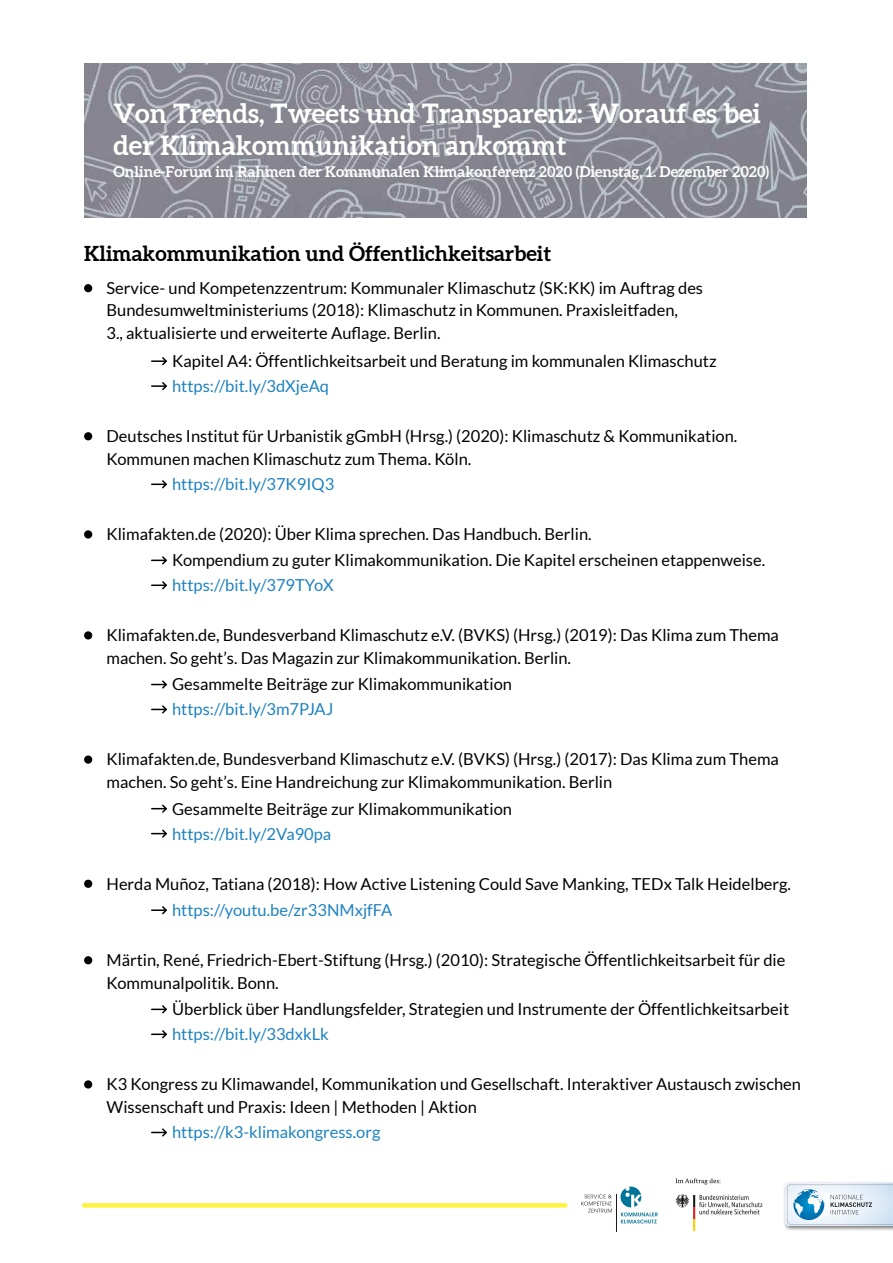
<style>
.page{position:relative;width:893px;height:1263px;background:#fff}
.page>*{position:absolute;margin:0;border:0;box-sizing:border-box;transform-origin:0 0}
.t1{font:700 27px/32.4px "Aleo";color:#fff}
.t2{font:700 21px "Aleo";color:#000}
.t3{font:16.5px/22.5px "Lato";color:#000}
.t4{font:16.5px "Lato";color:#1e82c0}
.t5{font:700 15px "Aleo";color:#fff}
</style>
<div class="page">
<img style="left:84px;top:63px;width:723px;height:155px">
<svg style="left:84px;top:1203px;width:481px;height:4px;background:#fff344"></svg>
<div style="left:84px;top:284px;width:8px;height:8px;background:#000;border-radius:50%"></div>
<svg style="left:152px;top:357px;width:15px;height:9px"></svg>
<svg style="left:152px;top:382px;width:15px;height:9px"></svg>
<div style="left:84px;top:530px;width:8px;height:8px;background:#000;border-radius:50%"></div>
<svg style="left:152px;top:556px;width:15px;height:9px"></svg>
<svg style="left:152px;top:581px;width:15px;height:9px"></svg>
<div style="left:84px;top:631px;width:8px;height:8px;background:#000;border-radius:50%"></div>
<svg style="left:152px;top:680px;width:15px;height:9px"></svg>
<svg style="left:152px;top:705px;width:15px;height:9px"></svg>
<div style="left:84px;top:755px;width:8px;height:9px;background:#000;border-radius:50%"></div>
<svg style="left:152px;top:804px;width:15px;height:9px"></svg>
<svg style="left:152px;top:829px;width:15px;height:9px"></svg>
<div style="left:84px;top:880px;width:8px;height:8px;background:#000;border-radius:50%"></div>
<svg style="left:152px;top:906px;width:15px;height:9px"></svg>
<div style="left:84px;top:956px;width:8px;height:8px;background:#000;border-radius:50%"></div>
<svg style="left:152px;top:1005px;width:15px;height:9px"></svg>
<svg style="left:152px;top:1030px;width:15px;height:9px"></svg>
<img style="left:784px;top:1182px;width:109px;height:49px">
<img style="left:785px;top:1183px;width:108px;height:43px">
<svg style="left:787px;top:1185px;width:106px;height:39px"></svg>
<svg style="left:675px;top:1194px;width:87px;height:37px"></svg>
<svg style="left:676px;top:1178px;width:44px;height:6px"></svg>
<svg style="left:581px;top:1194px;width:31px;height:18px"></svg>
<hr style="left:616px;top:1195px;width:1px;height:37px;background:#1a1a1d">
<svg style="left:620px;top:1186px;width:38px;height:37px"></svg>
<div style="left:84px;top:432px;width:8px;height:8px;background:#000;border-radius:50%"></div>
<svg style="left:152px;top:480px;width:15px;height:9px"></svg>
<div style="left:84px;top:1080px;width:8px;height:8px;background:#000;border-radius:50%"></div>
<svg style="left:152px;top:1128px;width:15px;height:9px"></svg>
<h1 class="t1" style="left:113px;top:98px;width:649px">Von Trends, Tweets und Transparenz: Worauf es bei der Klimakommunikation ankommt</h1>
<p class="t5" style="left:113px;top:163px;width:657px">Online-Forum im Rahmen der Kommunalen Klimakonferenz 2020 (Dienstag, 1. Dezember 2020)</p>
<p class="t2" style="left:84px;top:240px;width:469px">Klimakommunikation und Öffentlichkeitsarbeit</p>
<p class="t3" style="left:107px;top:277px;width:598px">Service- und Kompetenzzentrum: Kommunaler Klimaschutz (SK:KK) im Auftrag des<br>Bundesumweltministeriums (2018): Klimaschutz in Kommunen. Praxisleitfaden,<br>3., aktualisierte und erweiterte Auflage. Berlin.</p>
<p class="t3" style="left:172px;top:350px;width:546px">Kapitel A4: Öffentlichkeitsarbeit und Beratung im kommunalen Klimaschutz</p>
<p class="t4" style="left:172px;top:377px;width:159px">https://bit.ly/3dXjeAq</p>
<p class="t3" style="left:107px;top:425px;width:632px">Deutsches Institut für Urbanistik gGmbH (Hrsg.) (2020): Klimaschutz &amp; Kommunikation.<br>Kommunen machen Klimaschutz zum Thema. Köln.</p>
<p class="t4" style="left:172px;top:475px;width:164px">https://bit.ly/37K9IQ3</p>
<p class="t3" style="left:172px;top:521px;width:595px;line-height:26.1px;text-indent:-66px">Klimafakten.de (2020): Über Klima sprechen. Das Handbuch. Berlin.<br>Kompendium zu guter Klimakommunikation. Die Kapitel erscheinen etappenweise.</p>
<p class="t4" style="left:172px;top:576px;width:163px">https://bit.ly/379TYoX</p>
<p class="t3" style="left:107px;top:624px;width:674px">Klimafakten.de, Bundesverband Klimaschutz e.V. (BVKS) (Hrsg.) (2019): Das Klima zum Thema machen. So geht’s. Das Magazin zur Klimakommunikation. Berlin.</p>
<p class="t3" style="left:172px;top:673px;width:341px">Gesammelte Beiträge zur Klimakommunikation</p>
<p class="t4" style="left:172px;top:700px;width:163px">https://bit.ly/3m7PJAJ</p>
<p class="t3" style="left:107px;top:748px;width:674px">Klimafakten.de, Bundesverband Klimaschutz e.V. (BVKS) (Hrsg.) (2017): Das Klima zum Thema machen. So geht’s. Eine Handreichung zur Klimakommunikation. Berlin</p>
<p class="t3" style="left:172px;top:797px;width:341px">Gesammelte Beiträge zur Klimakommunikation</p>
<p class="t4" style="left:172px;top:824px;width:161px">https://bit.ly/2Va90pa</p>
<p class="t3" style="left:107px;top:872px;width:686px">Herda Muñoz, Tatiana (2018): How Active Listening Could Save Manking, TEDx Talk Heidelberg.</p>
<p class="t4" style="left:172px;top:901px;width:222px">https://youtu.be/zr33NMxjfFA</p>
<p class="t3" style="left:107px;top:949px;width:680px">Märtin, René, Friedrich-Ebert-Stiftung (Hrsg.) (2010): Strategische Öffentlichkeitsarbeit für die<br>Kommunalpolitik. Bonn.</p>
<p class="t3" style="left:172px;top:998px;width:619px">Überblick über Handlungsfelder, Strategien und Instrumente der Öffentlichkeitsarbeit</p>
<p class="t4" style="left:172px;top:1025px;width:158px">https://bit.ly/33dxkLk</p>
<p class="t3" style="left:107px;top:1073px;width:696px">K3 Kongress zu Klimawandel, Kommunikation und Gesellschaft. Interaktiver Austausch zwischen<br>Wissenschaft und Praxis: Ideen | Methoden | Aktion</p>
<p class="t4" style="left:172px;top:1123px;width:210px">https://k3-klimakongress.org</p>
</div>
